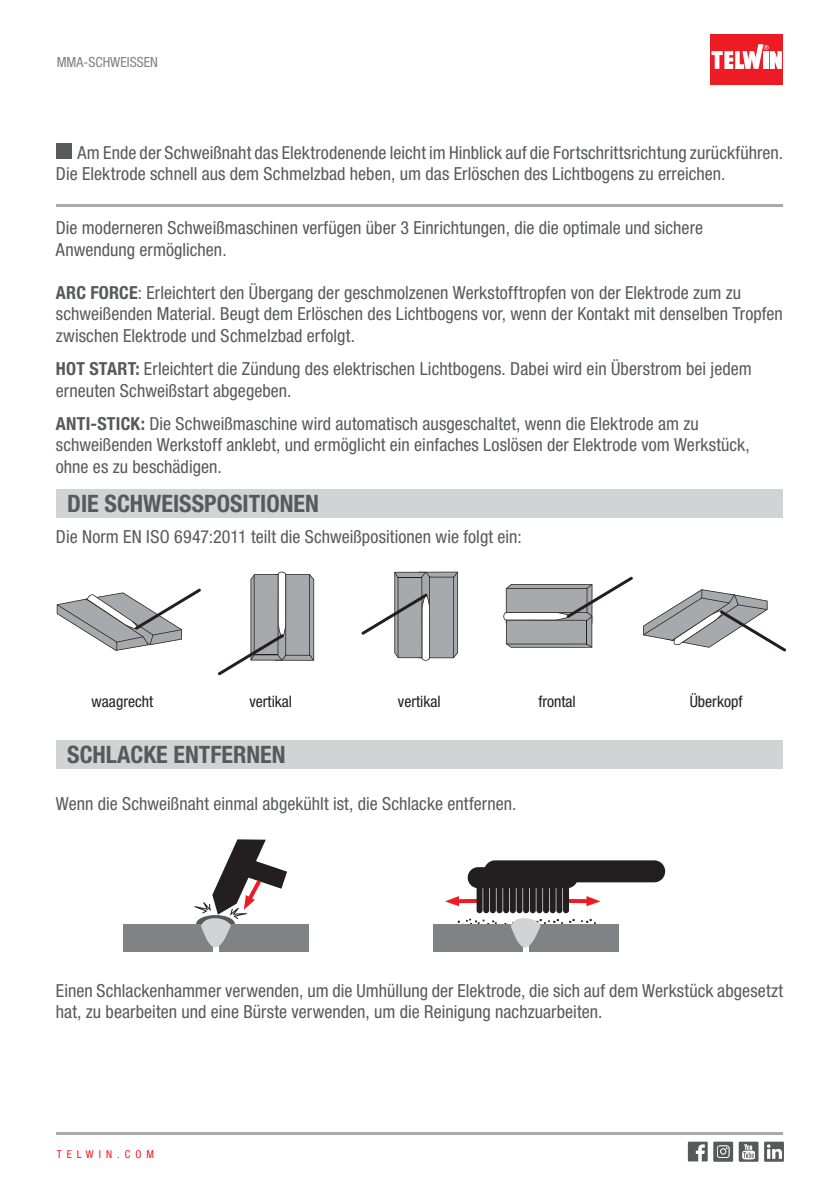
<style>
.page{position:relative;width:840px;height:1191px;background:#fff}
.page>*{position:absolute;margin:0;border:0;box-sizing:border-box;transform-origin:0 0}
.t1{font:700 condensed 24px "Helvetica Neue LT Std";color:#58595b}
.t2{font:condensed 18px/21.6px "Helvetica Neue LT Std";color:#58595b}
.t3{font:condensed 15.8px "Helvetica Neue LT Std";color:#231f20}
.t4{font:condensed 14px "Helvetica Neue LT Std";color:#808285}
.t5{font:condensed 10.8px "Helvetica Neue LT Pro";letter-spacing:.465em;color:#ed1c24}
.s1{font-weight:700}
</style>
<div class="page">
<div style="left:710px;top:34px;width:72px;height:50px;background:#ed1c24"></div>
<svg style="left:711px;top:44px;width:70px;height:25px"></svg>
<hr style="left:57px;top:1132px;width:725px;height:2px;background:#a7a9ac">
<svg style="left:687px;top:1141px;width:45px;height:20px"></svg>
<svg style="left:738px;top:1141px;width:45px;height:20px"></svg>
<svg style="left:459px;top:899px;width:17px;height:4px"></svg>
<svg style="left:445px;top:896px;width:14px;height:10px"></svg>
<svg style="left:568px;top:899px;width:18px;height:4px"></svg>
<svg style="left:586px;top:896px;width:14px;height:10px"></svg>
<hr style="left:56px;top:204px;width:725px;height:2px;background:#a7a9ac">
<svg style="left:57px;top:588px;width:144px;height:63px"></svg>
<svg style="left:503px;top:576px;width:129px;height:71px"></svg>
<svg style="left:218px;top:571px;width:96px;height:104px"></svg>
<svg style="left:361px;top:571px;width:97px;height:89px"></svg>
<svg style="left:643px;top:589px;width:142px;height:62px"></svg>
<div style="left:123px;top:924px;width:90px;height:27px;background:#808285"></div>
<div style="left:219px;top:924px;width:90px;height:27px;background:#808285"></div>
<div style="left:432px;top:924px;width:90px;height:27px;background:#808285"></div>
<div style="left:528px;top:924px;width:90px;height:27px;background:#808285"></div>
<svg style="left:457px;top:918px;width:139px;height:30px"></svg>
<div style="left:484px;top:860px;width:180px;height:22px;background:#231f20;border-radius:11px"></div>
<svg style="left:467px;top:867px;width:110px;height:21px"></svg>
<div style="left:476px;top:880px;width:6px;height:33px;background:#231f20;border-radius:3px"></div>
<div style="left:483px;top:880px;width:6px;height:33px;background:#231f20;border-radius:3px"></div>
<div style="left:489px;top:880px;width:6px;height:33px;background:#231f20;border-radius:3px"></div>
<div style="left:496px;top:880px;width:6px;height:33px;background:#231f20;border-radius:3px"></div>
<div style="left:503px;top:880px;width:6px;height:33px;background:#231f20;border-radius:3px"></div>
<div style="left:509px;top:880px;width:6px;height:33px;background:#231f20;border-radius:3px"></div>
<div style="left:516px;top:880px;width:6px;height:33px;background:#231f20;border-radius:3px"></div>
<div style="left:523px;top:880px;width:6px;height:33px;background:#231f20;border-radius:3px"></div>
<div style="left:529px;top:880px;width:6px;height:33px;background:#231f20;border-radius:3px"></div>
<div style="left:536px;top:880px;width:6px;height:33px;background:#231f20;border-radius:3px"></div>
<svg style="left:542px;top:880px;width:6px;height:33px"></svg>
<div style="left:549px;top:880px;width:6px;height:33px;background:#231f20;border-radius:3px"></div>
<div style="left:556px;top:880px;width:6px;height:33px;background:#231f20;border-radius:3px"></div>
<div style="left:562px;top:880px;width:6px;height:33px;background:#231f20;border-radius:3px"></div>
<svg style="left:194px;top:839px;width:93px;height:109px"></svg>
<div style="left:56px;top:143px;width:15px;height:16px;background:#58595b"></div>
<div style="left:56px;top:489px;width:725px;height:28px;background:#d1d3d4"></div>
<div style="left:56px;top:740px;width:725px;height:28px;background:#d1d3d4"></div>
<p class="t4" style="left:57px;top:57px;width:103px">MMA-SCHWEISSEN</p>
<p class="t2" style="left:56px;top:144px;width:728px;text-indent:22px">Am Ende der Schweißnaht das Elektrodenende leicht im Hinblick auf die Fortschrittsrichtung zurückführen.<br>Die Elektrode schnell aus dem Schmelzbad heben, um das Erlöschen des Lichtbogens zu erreichen.</p>
<p class="t2" style="left:56px;top:219px;width:648px">Die moderneren Schweißmaschinen verfügen über 3 Einrichtungen, die die optimale und sichere<br>Anwendung ermöglichen.</p>
<p class="t2" style="left:56px;top:284px;width:728px"><span class="s1">ARC FORCE</span>: Erleichtert den Übergang der geschmolzenen Werkstofftropfen von der Elektrode zum zu schweißenden Material. Beugt dem Erlöschen des Lichtbogens vor, wenn der Kontakt mit denselben Tropfen zwischen Elektrode und Schmelzbad erfolgt.</p>
<p class="t2" style="left:56px;top:360px;width:697px"><span class="s1">HOT START:</span> Erleichtert die Zündung des elektrischen Lichtbogens. Dabei wird ein Überstrom bei jedem erneuten Schweißstart abgegeben.</p>
<p class="t2" style="left:56px;top:414px;width:695px"><span class="s1">ANTI-STICK:</span> Die Schweißmaschine wird automatisch ausgeschaltet, wenn die Elektrode am zu schweißenden Werkstoff anklebt, und ermöglicht ein einfaches Loslösen der Elektrode vom Werkstück, ohne es zu beschädigen.</p>
<h1 class="t1" style="left:67px;top:495px;width:253px">DIE SCHWEISSPOSITIONEN</h1>
<p class="t2" style="left:56px;top:528px;width:467px">Die Norm EN ISO 6947:2011 teilt die Schweißpositionen wie folgt ein:</p>
<p class="t3" style="left:92px;top:696px;width:63px">waagrecht</p>
<p class="t3" style="left:249px;top:696px;width:44px">vertikal</p>
<p class="t3" style="left:397px;top:696px;width:44px">vertikal</p>
<p class="t3" style="left:538px;top:696px;width:39px">frontal</p>
<p class="t3" style="left:689px;top:696px;width:54px">Überkopf</p>
<h1 class="t1" style="left:67px;top:745px;width:220px">SCHLACKE ENTFERNEN</h1>
<p class="t2" style="left:56px;top:794px;width:462px">Wenn die Schweißnaht einmal abgekühlt ist, die Schlacke entfernen.</p>
<p class="t2" style="left:56px;top:981px;width:728px">Einen Schlackenhammer verwenden, um die Umhüllung der Elektrode, die sich auf dem Werkstück abgesetzt hat, zu bearbeiten und eine Bürste verwenden, um die Reinigung nachzuarbeiten.</p>
<p class="t5" style="left:57px;top:1150px;width:99px">TELWIN.COM</p>
</div>
